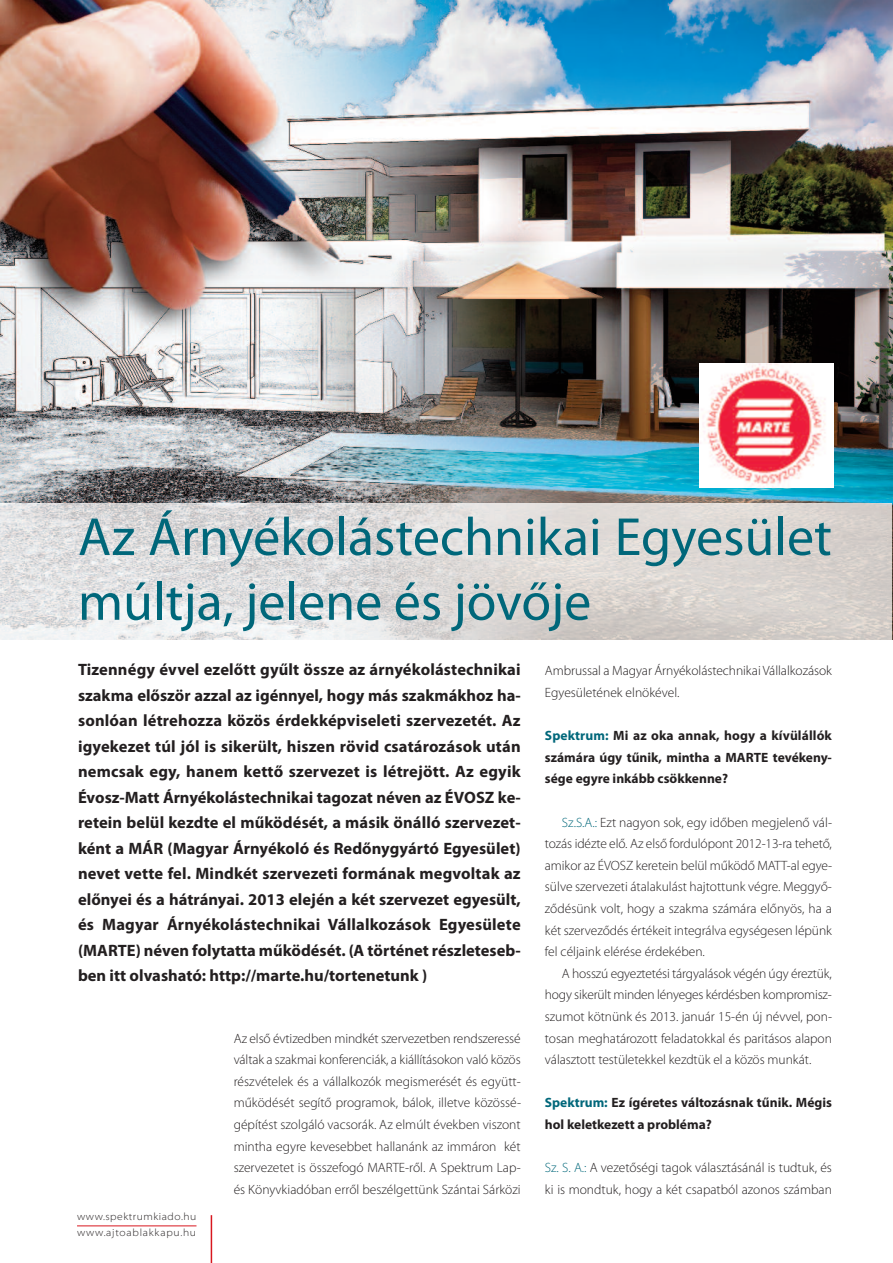
<style>
.page{position:relative;width:893px;height:1263px;background:#fff}
.page>*{position:absolute;margin:0;border:0;box-sizing:border-box;transform-origin:0 0}
.t1{font:54px/64.8px "Myriad Pro";color:#00677a}
.t2{font:700 16.5px/25.5px "Myriad Pro";color:#231f20;text-align:justify}
.t3{font:300 13.5px/21.6px "Myriad Pro";color:#231f20;text-align:justify}
.t4{font:700 13.5px/21.6px "Myriad Pro";color:#231f20;text-align:justify}
.t5{font:300 semi-expanded 10.5px/16.5px "Myriad Pro";letter-spacing:.065em;color:#231f20}
.s1{color:#00677a}
</style>
<div class="page">
<img style="left:0;top:0;width:893px;height:640px">
<hr style="left:211px;top:1215px;width:1px;height:48px;background:#d8171f">
<hr style="left:77px;top:1225px;width:119px;height:1px;background:#d8171f">
<img style="left:0;top:503px;width:892px;height:137px">
<img style="left:699px;top:364px;width:134px;height:124px">
<h1 class="t1" style="left:78px;top:509px;width:755px">Az Árnyékolástechnikai Egyesület múltja, jelene és jövője</h1>
<p class="t2" style="left:78px;top:658px;width:444px">Tizennégy évvel ezelőtt gyűlt össze az árnyékolástechnikai szakma először azzal az igénnyel, hogy más szakmákhoz ha&shy;sonlóan létrehozza közös érdekképviseleti szervezetét. Az igyekezet túl jól is sikerült, hiszen rövid csatározások után nemcsak egy, hanem kettő szervezet is létrejött. Az egyik Évosz-Matt Árnyékolástechnikai tagozat néven az ÉVOSZ ke&shy;retein belül kezdte el működését, a másik önálló szervezet&shy;ként a MÁR (Magyar Árnyékoló és Redőnygyártó Egyesület) nevet vette fel. Mindkét szervezeti formának megvoltak az előnyei és a hátrányai. 2013 elején a két szervezet egyesült, és Magyar Árnyékolástechnikai Vállalkozások Egyesülete (MARTE) néven folytatta működését. (A történet részleteseb&shy;ben itt olvasható: http://marte.hu/tortenetunk )</p>
<p class="t5" style="left:77px;top:1209px;width:121px">www.spektrumkiado.hu www.ajtoablakkapu.hu</p>
<p class="t3" style="left:234px;top:1028px;width:289px">Az első évtizedben mindkét szervezetben rendszeressé váltak a szakmai konferenciák, a kiállításokon való közös részvételek és a vállalkozók megismerését és együtt&shy;működését segítő programok, bálok, illetve közössé&shy;gépítést szolgáló vacsorák. Az elmúlt években viszont mintha egyre kevesebbet hallanánk az immáron két szervezetet is összefogó MARTE-ről. A Spektrum Lap&shy;és Könyvkiadóban erről beszélgettünk Szántai Sárközi</p>
<p class="t3" style="left:545px;top:661px;width:288px">Ambrussal a Magyar Árnyékolástechnikai Vállalkozások<br>Egyesületének elnökével.</p>
<p class="t4" style="left:545px;top:726px;width:288px"><span class="s1">Spektrum:</span> Mi az oka annak, hogy a kívülállók számára úgy tűnik, mintha a MARTE tevékeny&shy;sége egyre inkább csökkenne?</p>
<p class="t3" style="left:545px;top:812px;width:289px;text-indent:17px"><span class="s1">Sz.S.A.:</span> Ezt nagyon sok, egy időben megjelenő vál&shy;tozás idézte elő. Az első fordulópont 2012-13-ra tehető, amikor az ÉVOSZ keretein belül működő MATT-al egye&shy;sülve szervezeti átalakulást hajtottunk végre. Meggyő&shy;ződésünk volt, hogy a szakma számára előnyös, ha a két szerveződés értékeit integrálva egységesen lépünk fel céljaink elérése érdekében.</p>
<p class="t3" style="left:545px;top:963px;width:289px;text-indent:17px">A hosszú egyeztetési tárgyalások végén úgy éreztük, hogy sikerült minden lényeges kérdésben kompromisz&shy;szumot kötnünk és 2013. január 15-én új névvel, pon&shy;tosan meghatározott feladatokkal és paritásos alapon választott testületekkel kezdtük el a közös munkát.</p>
<p class="t4" style="left:545px;top:1093px;width:288px"><span class="s1">Spektrum:</span> Ez ígéretes változásnak tűnik. Mégis hol keletkezett a probléma?</p>
<p class="t3" style="left:545px;top:1158px;width:288px"><span class="s1">Sz. S. A.:</span> A vezetőségi tagok választásánál is tudtuk, és ki is mondtuk, hogy a két csapatból azonos számban</p>
</div>
